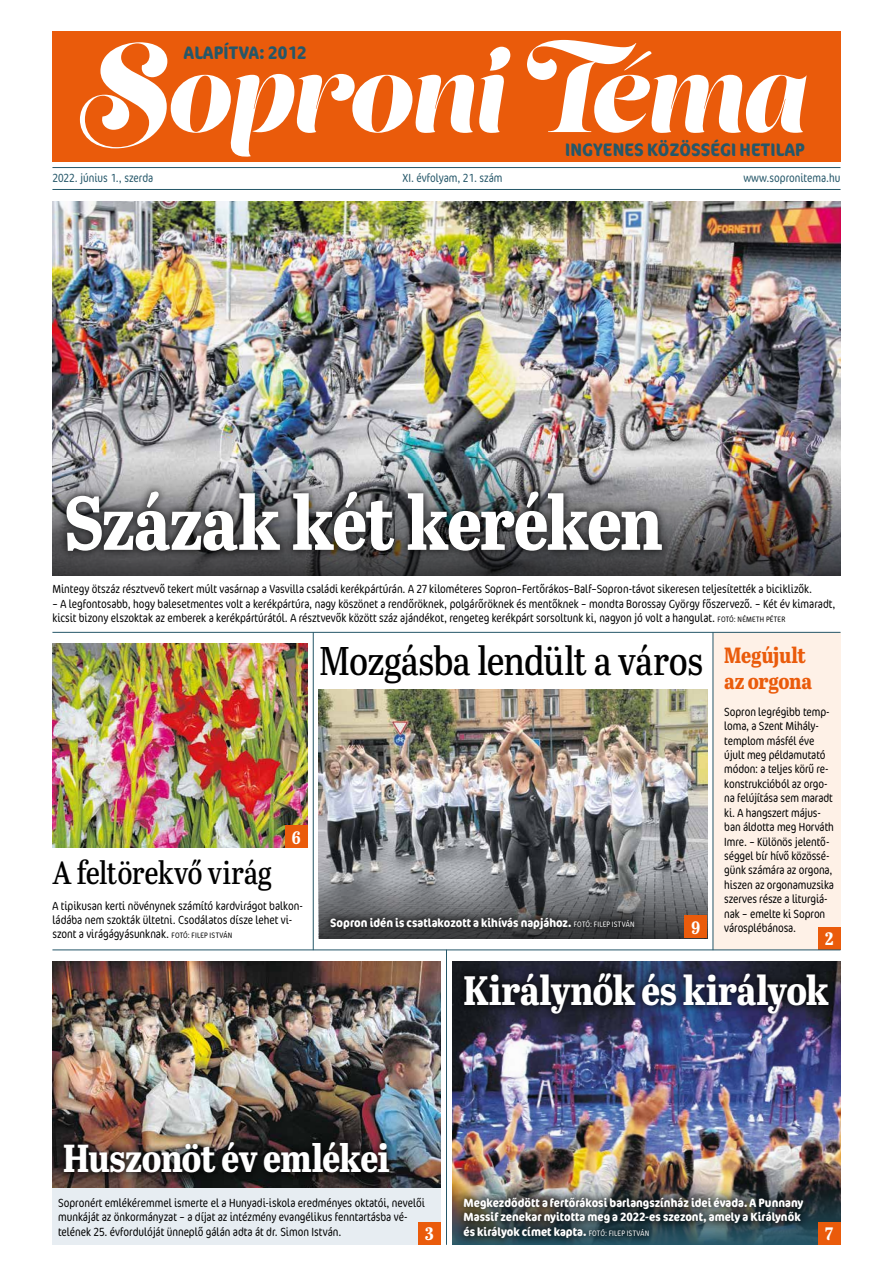
<style>
.page{position:relative;width:893px;height:1276px;background:#fff}
.page>*{position:absolute;margin:0;border:0;box-sizing:border-box;transform-origin:0 0}
.t1{font:107.6px "Lust Script";letter-spacing:-.01em;color:#fff}
.t2{font:700 76px "Abril Titling Cnd";letter-spacing:-.025em;color:#fff}
.t3{font:700 41px "Abril Titling Cnd";letter-spacing:-.015em;color:#fff}
.t4{font:40px "Abril Titling Cnd";letter-spacing:-.02em;color:#000}
.t5{font:700 39px "Abril Titling Cnd";letter-spacing:-.02em;color:#fff}
.t6{font:32px "Abril Titling Cnd";letter-spacing:-.01em;color:#000}
.t7{font:700 22px/26.4px "Abril Titling Cnd";letter-spacing:-.015em;color:#ea5b0b}
.t8{font:700 condensed 18.1px "Cocon Pro";letter-spacing:.01em;color:#255769}
.t9{font:700 18px "Abril Titling Cnd";color:#fff}
.t10{font:300 condensed 12px/14.4px "Cocon Pro";color:#000}
.t11{font:700 condensed 12px/14.4px "Cocon Pro";color:#fff}
.t12{font:300 condensed 12px "Cocon Pro";color:#255769}
.s1{font-size:124.8px}
.s2{font-size:8px}
.s3{font-weight:300;font-size:8px}
</style>
<div class="page">
<div style="left:52px;top:31px;width:788px;height:131px;background:#ea5b0b"></div>
<hr style="left:52px;top:167px;width:788px;height:1px;background:#255769">
<hr style="left:52px;top:189px;width:788px;height:1px;background:#255769">
<img style="left:319px;top:689px;width:388px;height:188px">
<svg style="left:319px;top:877px;width:388px;height:61px;background:#75787b"></svg>
<img style="left:52px;top:201px;width:788px;height:257px">
<img style="left:52px;top:458px;width:788px;height:117px">
<img style="left:52px;top:961px;width:389px;height:227px">
<div style="left:713px;top:632px;width:127px;height:318px;background:#fef1e7"></div>
<div style="left:58px;top:483px;width:613px;height:77px;background:#000;opacity:.8"></div>
<div style="left:55px;top:1133px;width:343px;height:49px;background:#000;opacity:.8"></div>
<img style="left:52px;top:643px;width:256px;height:205px">
<div style="left:818px;top:927px;width:22px;height:22px;background:#ea5b0b"></div>
<div style="left:685px;top:915px;width:22px;height:23px;background:#ea5b0b"></div>
<div style="left:285px;top:825px;width:23px;height:23px;background:#ea5b0b"></div>
<div style="left:52px;top:1188px;width:389px;height:56px;background:#e7edf2"></div>
<div style="left:418px;top:1222px;width:23px;height:22px;background:#ea5b0b"></div>
<img style="left:452px;top:961px;width:388px;height:283px">
<div style="left:456px;top:964px;width:382px;height:58px;background:#000;opacity:.8"></div>
<div style="left:455px;top:1189px;width:357px;height:57px;background:#000;opacity:.8"></div>
<div style="left:322px;top:909px;width:321px;height:29px;background:#000;opacity:.8"></div>
<hr style="left:713px;top:632px;width:1px;height:318px;background:#255769">
<hr style="left:52px;top:632px;width:788px;height:1px;background:#255769">
<hr style="left:52px;top:949px;width:788px;height:1px;background:#255769">
<hr style="left:446px;top:949px;width:1px;height:295px;background:#255769">
<hr style="left:313px;top:632px;width:1px;height:318px;background:#255769">
<div style="left:818px;top:1222px;width:22px;height:22px;background:#ea5b0b"></div>
<h1 class="t1" style="left:80px;top:24px;width:727px"><span class="s1">S</span>oproni Téma</h1>
<h3 class="t8" style="left:184px;top:40px;width:124px">ALAPÍTVA: 2012</h3>
<h3 class="t8" style="left:565px;top:136px;width:241px">INGYENES KÖZÖSSÉGI HETILAP</h3>
<p class="t12" style="left:52px;top:170px;width:102px">2022. június 1., szerda</p>
<p class="t12" style="left:402px;top:170px;width:101px">XI. évfolyam, 21. szám</p>
<p class="t12" style="left:743px;top:170px;width:99px">www.sopronitema.hu</p>
<h2 class="t2" style="left:64px;top:467px;width:601px">Százak két keréken</h2>
<p class="t10" style="left:52px;top:582px;width:761px">Mintegy ötszáz résztvevő tekert múlt vasárnap a Vasvilla családi kerékpártúrán. A 27 kilométeres Sopron–Fertőrákos–Balf–Sopron-távot sikeresen teljesítették a biciklizők.</p>
<p class="t10" style="left:52px;top:596px;width:785px">– A legfontosabb, hogy balesetmentes volt a kerékpártúra, nagy köszönet a rendőröknek, polgárőröknek és mentőknek – mondta Borossay György főszervező. – Két év kimaradt, kicsit bizony elszoktak az emberek a kerékpártúrától. A résztvevők között száz ajándékot, rengeteg kerékpárt sorsoltunk ki, nagyon jó volt a hangulat. <span class="s2">FOTÓ: NÉMETH PÉTER</span></p>
<h3 class="t6" style="left:52px;top:849px;width:221px">A feltörekvő virág</h3>
<h3 class="t9" style="left:292px;top:824px;width:10px">6</h3>
<p class="t10" style="left:52px;top:898px;width:252px">A tipikusan kerti növénynek számító kardvirágot balkon&shy;ládába nem szokták ültetni. Csodálatos dísze lehet vi&shy;szont a virágágyásunknak. <span class="s2">FOTÓ: FILEP ISTVÁN</span></p>
<h3 class="t4" style="left:319px;top:632px;width:386px">Mozgásba lendült a város</h3>
<p class="t11" style="left:330px;top:915px;width:306px">Sopron idén is csatlakozott a kihívás napjához. <span class="s3">FOTÓ: FILEP ISTVÁN</span></p>
<h3 class="t9" style="left:692px;top:914px;width:10px">9</h3>
<h3 class="t7" style="left:724px;top:641px;width:89px">Megújult az orgona</h3>
<p class="t10" style="left:724px;top:704px;width:111px">Sopron legrégibb temp&shy;loma, a Szent Mihály&shy;templom másfél éve újult meg példamutató módon: a teljes körű re&shy;konstrukcióból az orgo&shy;na felújítása sem maradt ki. A hangszert május&shy;ban áldotta meg Horváth<br>Imre. – Különös jelentő&shy;séggel bír hívő közössé&shy;günk számára az orgona, hiszen az orgonamuzsika szerves része a liturgiá&shy;nak – emelte ki Sopron városplébánosa.</p>
<h3 class="t9" style="left:825px;top:926px;width:10px">2</h3>
<h3 class="t3" style="left:463px;top:960px;width:367px">Királynők és királyok</h3>
<h3 class="t5" style="left:63px;top:1130px;width:328px">Huszonöt év emlékei</h3>
<p class="t10" style="left:58px;top:1195px;width:368px">Sopronért emlékéremmel ismerte el a Hunyadi-iskola eredményes oktatói, nevelői munkáját az önkormányzat – a díjat az intézmény evangélikus fenntartásba vé&shy;telének 25. évfordulóját ünneplő gálán adta át dr. Simon István.</p>
<h3 class="t9" style="left:425px;top:1221px;width:10px">3</h3>
<p class="t11" style="left:463px;top:1195px;width:341px">Megkezdődött a fertőrákosi barlangszínház idei évada. A Punnany<br>Massif zenekar nyitotta meg a 2022-es szezont, amely a Királynők és királyok címet kapta. <span class="s3">FOTÓ: FILEP ISTVÁN</span></p>
<h3 class="t9" style="left:825px;top:1221px;width:9px">7</h3>
</div>
